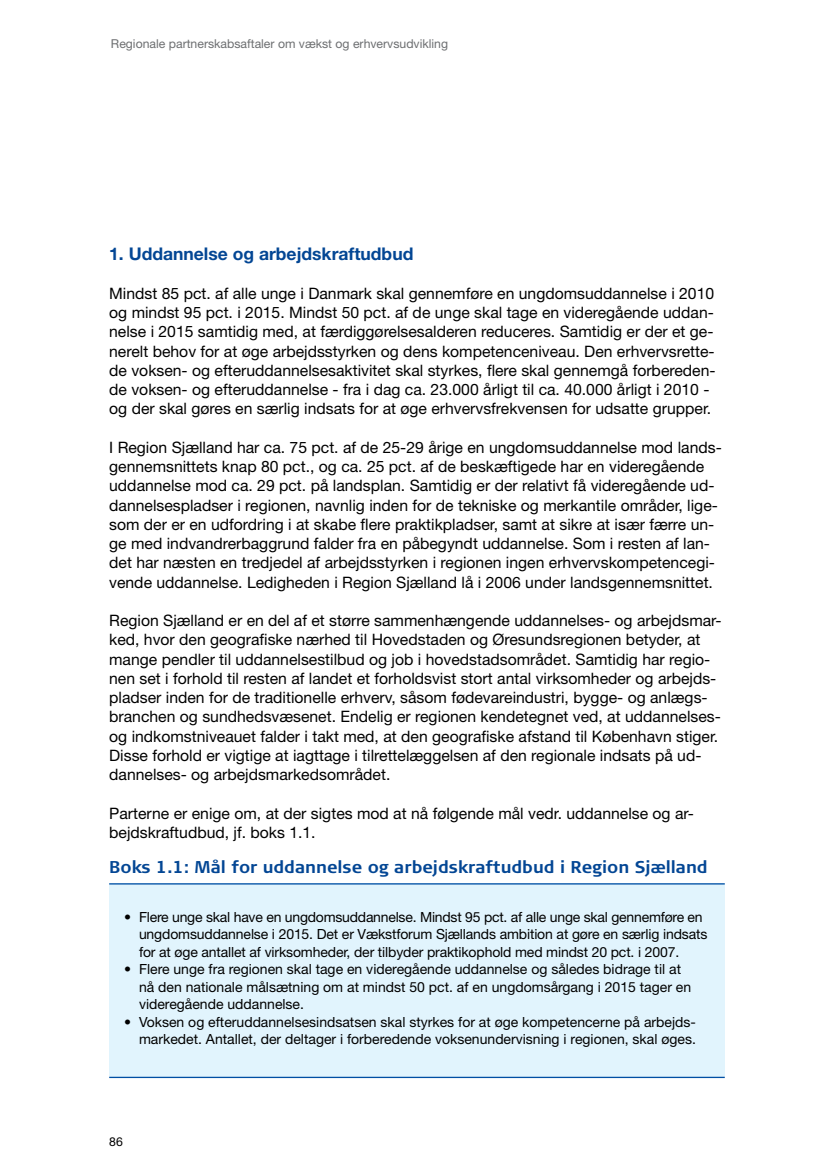
<style>
.page{position:relative;width:834px;height:1176px;background:#fff}
.page>*{position:absolute;margin:0;border:0;box-sizing:border-box;transform-origin:0 0}
.t1{font:700 17.5px "Helvetica Neue";color:#034694}
.t2{font:700 17.15px "Signa Column";color:#034694}
.t3{font:15.75px/19.2px "Helvetica Neue";color:#000}
.t4{font:14px/17.5px "Helvetica Neue";color:#000}
.t5{font:12.25px "Helvetica Neue";color:#6d6f71}
.t6{font:12.25px "Helvetica Neue";color:#000}
</style>
<div class="page">
<div style="left:109px;top:883px;width:615px;height:193px;background:#e1f4fd"></div>
<hr style="left:109px;top:883px;width:615px;height:1px;background:#004fa3">
<hr style="left:109px;top:1076px;width:615px;height:2px;background:#004fa3">
<p class="t5" style="left:111px;top:37px;width:338px">Regionale partnerskabsaftaler om vækst og erhvervsudvikling</p>
<p class="t1" style="left:109px;top:243px;width:306px">1. Uddannelse og arbejdskraftudbud</p>
<p class="t3" style="left:109px;top:283px;width:607px">Mindst 85 pct. af alle unge i Danmark skal gennemføre en ungdomsuddannelse i 2010 og mindst 95 pct. i 2015. Mindst 50 pct. af de unge skal tage en videregående uddan&shy;nelse i 2015 samtidig med, at færdiggørelsesalderen reduceres. Samtidig er der et ge&shy;nerelt behov for at øge arbejdsstyrken og dens kompetenceniveau. Den erhvervsrette&shy;de voksen- og efteruddannelsesaktivitet skal styrkes, flere skal gennemgå forbereden&shy;de voksen- og efteruddannelse - fra i dag ca. 23.000 årligt til ca. 40.000 årligt i 2010 - og der skal gøres en særlig indsats for at øge erhvervsfrekvensen for udsatte grupper.</p>
<p class="t3" style="left:109px;top:437px;width:614px">I Region Sjælland har ca. 75 pct. af de 25-29 årige en ungdomsuddannelse mod lands&shy;gennemsnittets knap 80 pct., og ca. 25 pct. af de beskæftigede har en videregående uddannelse mod ca. 29 pct. på landsplan. Samtidig er der relativt få videregående ud&shy;dannelsespladser i regionen, navnlig inden for de tekniske og merkantile områder, lige&shy;som der er en udfordring i at skabe flere praktikpladser, samt at sikre at især færre un&shy;ge med indvandrerbaggrund falder fra en påbegyndt uddannelse. Som i resten af lan&shy;det har næsten en tredjedel af arbejdsstyrken i regionen ingen erhvervskompetencegi&shy;vende uddannelse. Ledigheden i Region Sjælland lå i 2006 under landsgennemsnittet.</p>
<p class="t3" style="left:109px;top:610px;width:614px">Region Sjælland er en del af et større sammenhængende uddannelses- og arbejdsmar&shy;ked, hvor den geografiske nærhed til Hovedstaden og Øresundsregionen betyder, at mange pendler til uddannelsestilbud og job i hovedstadsområdet. Samtidig har regio&shy;nen set i forhold til resten af landet et forholdsvist stort antal virksomheder og arbejds&shy;pladser inden for de traditionelle erhverv, såsom fødevareindustri, bygge- og anlægs&shy;branchen og sundhedsvæsenet. Endelig er regionen kendetegnet ved, at uddannelses&shy;og indkomstniveauet falder i takt med, at den geografiske afstand til København stiger.<br>Disse forhold er vigtige at iagttage i tilrettelæggelsen af den regionale indsats på ud&shy;dannelses- og arbejdsmarkedsområdet.</p>
<p class="t3" style="left:109px;top:803px;width:586px">Parterne er enige om, at der sigtes mod at nå følgende mål vedr. uddannelse og ar&shy;bejdskraftudbud, jf. boks 1.1.</p>
<p class="t2" style="left:109px;top:857px;width:600px">Boks 1.1: Mål for uddannelse og arbejdskraftudbud i Region Sjælland</p>
<p class="t4" style="left:139px;top:907px;width:569px;text-indent:-15px">• Flere unge skal have en ungdomsuddannelse. Mindst 95 pct. af alle unge skal gennemføre en ungdomsuddannelse i 2015. Det er Vækstforum Sjællands ambition at gøre en særlig indsats for at øge antallet af virksomheder, der tilbyder praktikophold med mindst 20 pct. i 2007.</p>
<p class="t4" style="left:139px;top:960px;width:553px;text-indent:-15px">• Flere unge fra regionen skal tage en videregående uddannelse og således bidrage til at nå den nationale målsætning om at mindst 50 pct. af en ungdomsårgang i 2015 tager en videregående uddannelse.</p>
<p class="t4" style="left:124px;top:1012px;width:573px;text-align:right">• Voksen og efteruddannelsesindsatsen skal styrkes for at øge kompetencerne på arbejds&shy;markedet. Antallet, der deltager i forberedende voksenundervisning i regionen, skal øges.</p>
<p class="t6" style="left:109px;top:1134px;width:15px">86</p>
</div>
